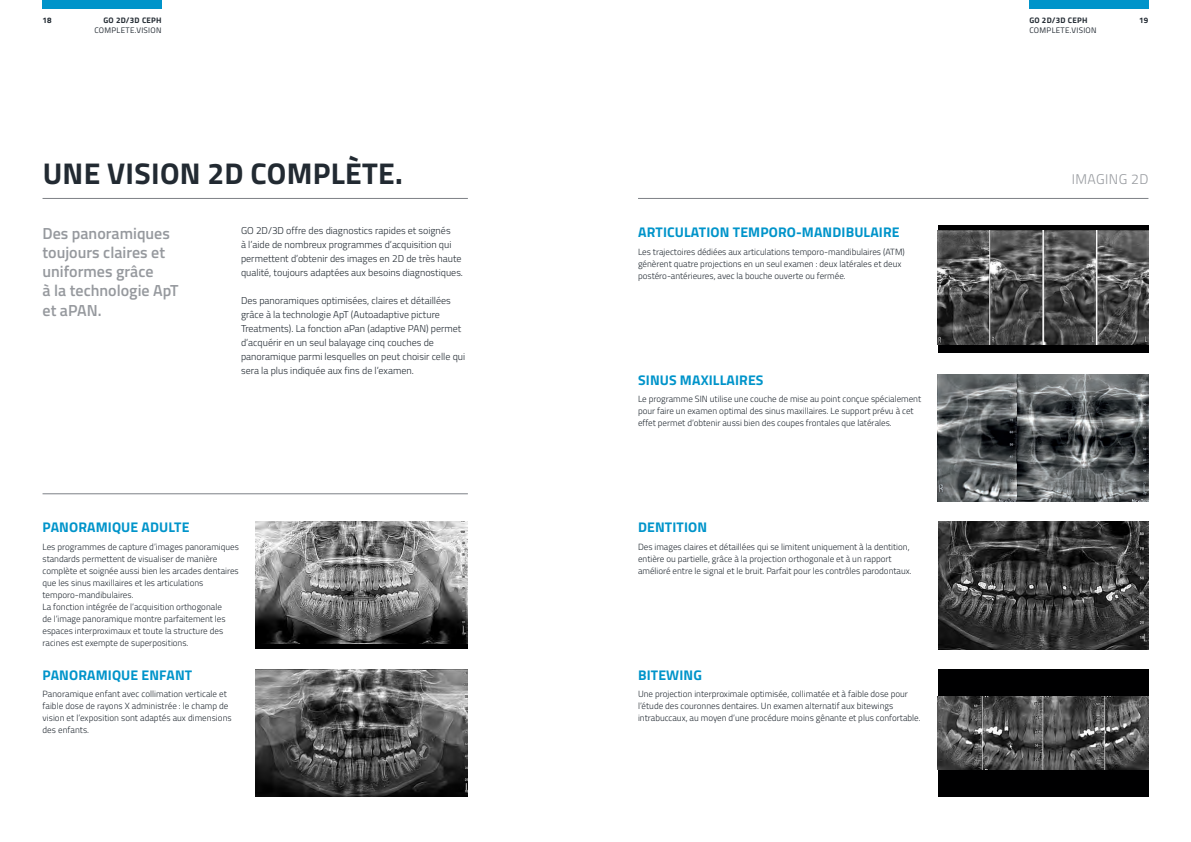
<style>
.page{position:relative;width:1191px;height:842px;background:#fff}
.page>*{position:absolute;margin:0;border:0;box-sizing:border-box;transform-origin:0 0}
._01_titolo{font:700 30px "Titillium";letter-spacing:.01em;color:#222a32}
._02_sottotitolo{font:600 16px/19.2px "Titillium";color:#96999e}
._06_titolo_descrizione{font:700 14px "Titillium";letter-spacing:.01em;color:#0094ca}
._01_titolo-2{font:300 14px "Titillium";letter-spacing:.03em;color:#96999e}
._03_corpo_testo{font:300 10px/14px "Titillium";color:#222a32}
._07_corpo_testo_descrizione{font:300 9px/12px "Titillium";color:#222a32}
.t1{font:8px "Titillium";letter-spacing:.04em;color:#222a32}
.t2{font:700 8px "Titillium";letter-spacing:.03em;color:#222a32}
</style>
<div class="page">
<div style="left:1029px;top:0;width:119px;height:9px;background:#0094ca"></div>
<hr style="left:638px;top:198px;width:510px;height:1px;background:#7d8186">
<hr style="left:43px;top:198px;width:425px;height:1px;background:#7d8186">
<div style="left:43px;top:0;width:119px;height:9px;background:#0094ca"></div>
<div style="left:937px;top:225px;width:211px;height:128px;background:linear-gradient(to right,#000001,#000001)"></div>
<img style="left:937px;top:231px;width:211px;height:113px">
<img style="left:937px;top:374px;width:211px;height:128px">
<img style="left:938px;top:522px;width:210px;height:127px">
<div style="left:255px;top:522px;width:213px;height:127px;background:#000001"></div>
<img style="left:255px;top:522px;width:213px;height:121px">
<div style="left:937px;top:669px;width:211px;height:128px;background:#000001"></div>
<img style="left:937px;top:696px;width:211px;height:73px">
<img style="left:255px;top:669px;width:213px;height:127px">
<hr style="left:43px;top:493px;width:425px;height:1px;background:#7d8186">
<p class="t2" style="left:43px;top:14px;width:11px">18</p>
<p class="t2" style="left:103px;top:14px;width:60px">GO 2D/3D CEPH</p>
<p class="t2" style="left:1139px;top:14px;width:11px">19</p>
<p class="t1" style="left:94px;top:24px;width:69px">COMPLETE.VISION</p>
<p class="t2" style="left:1029px;top:14px;width:60px">GO 2D/3D CEPH</p>
<p class="t1" style="left:1029px;top:24px;width:69px">COMPLETE.VISION</p>
<p class="_01_titolo" style="left:43px;top:151px;width:361px">UNE VISION 2D COMPLÈTE.</p>
<p class="_02_sottotitolo" style="left:43px;top:223px;width:129px">Des panoramiques toujours claires et uniformes grâce</p>
<p class="_02_sottotitolo" style="left:43px;top:280px;width:137px">à la technologie ApT</p>
<p class="_02_sottotitolo" style="left:43px;top:300px;width:60px">et aPAN.</p>
<p class="_03_corpo_testo" style="left:241px;top:223px;width:223px">GO 2D/3D offre des diagnostics rapides et soignés<br>à l’aide de nombreux programmes d’acquisition qui permettent d’obtenir des images en 2D de très haute qualité, toujours adaptées aux besoins diagnostiques.</p>
<p class="_03_corpo_testo" style="left:241px;top:293px;width:226px">Des panoramiques optimisées, claires et détaillées grâce à la technologie ApT (Autoadaptive picture Treatments). La fonction aPan (adaptive PAN) permet d’acquérir en un seul balayage cinq couches de panoramique parmi lesquelles on peut choisir celle qui sera la plus indiquée aux fins de l’examen.</p>
<p class="_06_titolo_descrizione" style="left:43px;top:516px;width:148px">PANORAMIQUE ADULTE</p>
<p class="_07_corpo_testo_descrizione" style="left:43px;top:540px;width:198px">Les programmes de capture d’images panoramiques standards permettent de visualiser de manière complète et soignée aussi bien les arcades dentaires que les sinus maxillaires et les articulations temporo-mandibulaires.<br>La fonction intégrée de l’acquisition orthogonale<br>de l’image panoramique montre parfaitement les espaces interproximaux et toute la structure des racines est exempte de superpositions.</p>
<p class="_06_titolo_descrizione" style="left:43px;top:664px;width:151px">PANORAMIQUE ENFANT</p>
<p class="_07_corpo_testo_descrizione" style="left:43px;top:688px;width:191px">Panoramique enfant avec collimation verticale et faible dose de rayons X administrée : le champ de vision et l’exposition sont adaptés aux dimensions des enfants.</p>
<p class="_06_titolo_descrizione" style="left:638px;top:222px;width:263px">ARTICULATION TEMPORO-MANDIBULAIRE</p>
<p class="_07_corpo_testo_descrizione" style="left:638px;top:245px;width:268px">Les trajectoires dédiées aux articulations temporo-mandibulaires (ATM) génèrent quatre projections en un seul examen : deux latérales et deux postéro-antérieures, avec la bouche ouverte ou fermée.</p>
<p class="_06_titolo_descrizione" style="left:638px;top:369px;width:127px">SINUS MAXILLAIRES</p>
<p class="_07_corpo_testo_descrizione" style="left:638px;top:393px;width:285px">Le programme SIN utilise une couche de mise au point conçue spécialement pour faire un examen optimal des sinus maxillaires. Le support prévu à cet effet permet d’obtenir aussi bien des coupes frontales que latérales.</p>
<p class="_06_titolo_descrizione" style="left:638px;top:516px;width:71px">DENTITION</p>
<p class="_07_corpo_testo_descrizione" style="left:638px;top:540px;width:275px">Des images claires et détaillées qui se limitent uniquement à la dentition, entière ou partielle, grâce à la projection orthogonale et à un rapport amélioré entre le signal et le bruit. Parfait pour les contrôles parodontaux.</p>
<p class="_06_titolo_descrizione" style="left:638px;top:664px;width:65px">BITEWING</p>
<p class="_07_corpo_testo_descrizione" style="left:638px;top:688px;width:284px">Une projection interproximale optimisée, collimatée et à faible dose pour l’étude des couronnes dentaires. Un examen alternatif aux bitewings intrabuccaux, au moyen d’une procédure moins gênante et plus confortable.</p>
<p class="_01_titolo-2" style="left:1071px;top:169px;width:78px">IMAGING 2D</p>
</div>
